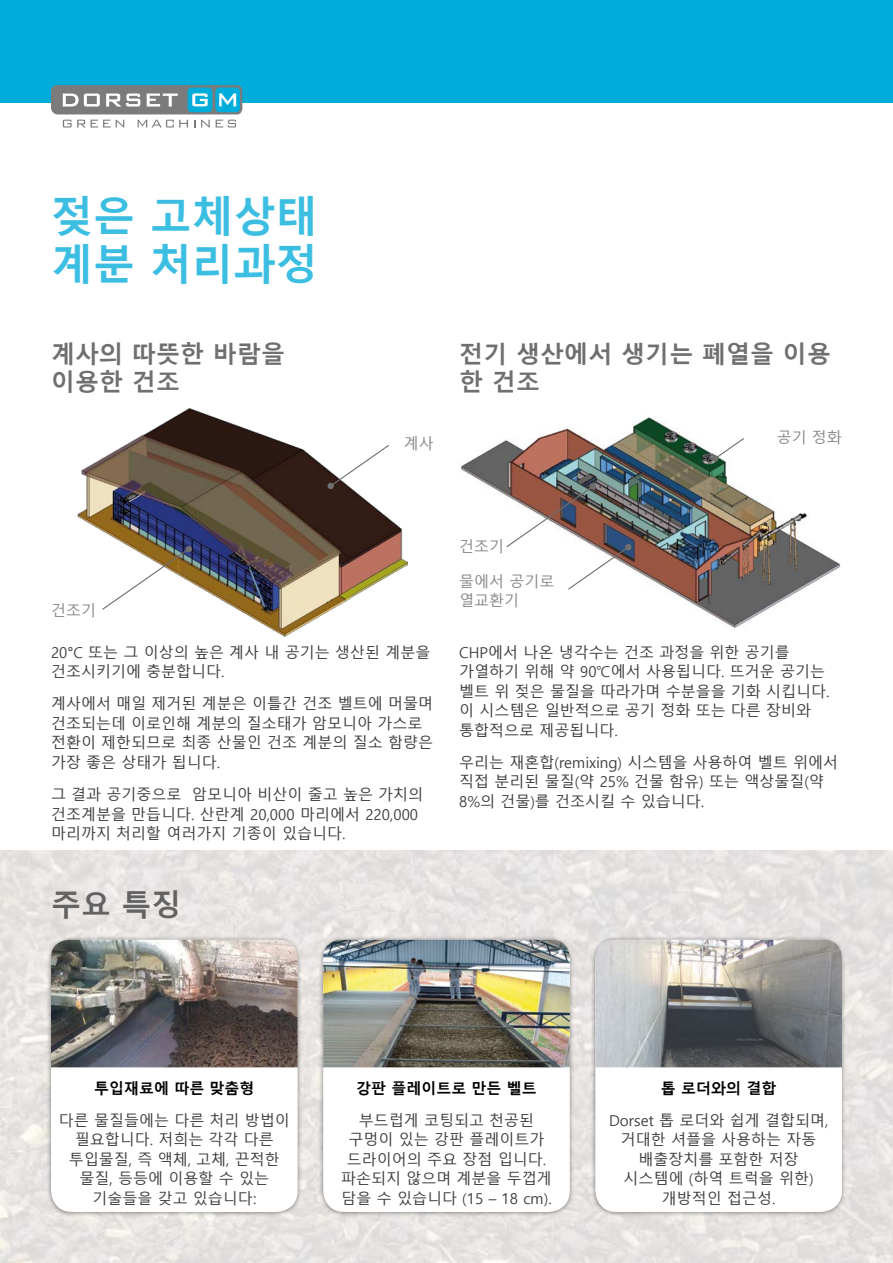
<style>
.page{position:relative;width:893px;height:1263px;background:#fff}
.page>*{position:absolute;margin:0;border:0;box-sizing:border-box;transform-origin:0 0}
.Pagina_header{font:700 42px "Malgun Gothic";color:#3cbee3}
.Pagina_subheaders{font:700 30px "Malgun Gothic";color:#646363}
.Sub-sub_header{font:700 24px/28.8px "Malgun Gothic";letter-spacing:.005em;color:#706f6f}
.Din_pro_regular{font:15px/19.5px "Malgun Gothic";color:#3c3c3b}
.Din_pro_regular-2{font:700 15px "Malgun Gothic";color:#000}
.Din_pro_regular-3{font:15px/19.5px "Malgun Gothic";color:#878787}
</style>
<div class="page">
<div style="left:591px;top:935px;width:256px;height:282px;background:#000;opacity:.4"></div>
<div style="left:595px;top:940px;width:247px;height:272px;background:#fff;border-radius:21px"></div>
<div style="left:318px;top:935px;width:256px;height:282px;background:#000;opacity:.4"></div>
<div style="left:323px;top:940px;width:247px;height:272px;background:#fff;border-radius:21px"></div>
<div style="left:0;top:0;width:893px;height:102px;background:#00adda"></div>
<svg style="left:51px;top:85px;width:191px;height:29px;background:#7a98a0"></svg>
<svg style="left:63px;top:120px;width:61px;height:8px"></svg>
<svg style="left:138px;top:120px;width:50px;height:8px"></svg>
<svg style="left:201px;top:120px;width:9px;height:8px"></svg>
<svg style="left:216px;top:120px;width:20px;height:8px"></svg>
<div style="left:46px;top:935px;width:256px;height:282px;background:#000;opacity:.4"></div>
<div style="left:51px;top:940px;width:247px;height:272px;background:#fff;border-radius:21px"></div>
<img style="left:77px;top:408px;width:331px;height:228px">
<img style="left:459px;top:417px;width:382px;height:211px">
<img style="left:51px;top:940px;width:247px;height:127px">
<img style="left:323px;top:940px;width:247px;height:127px">
<img style="left:595px;top:940px;width:247px;height:127px">
<svg style="left:327px;top:444px;width:63px;height:45px"></svg>
<svg style="left:101px;top:545px;width:91px;height:66px"></svg>
<svg style="left:712px;top:437px;width:33px;height:25px"></svg>
<svg style="left:505px;top:483px;width:127px;height:108px"></svg>
<p class="Pagina_header" style="left:51px;top:192px;width:268px">젖은 고체상태</p>
<p class="Pagina_header" style="left:51px;top:240px;width:268px">계분 처리과정</p>
<p class="Sub-sub_header" style="left:51px;top:340px;width:236px">계사의 따뜻한 바람을</p>
<p class="Sub-sub_header" style="left:51px;top:368px;width:131px">이용한 건조</p>
<p class="Din_pro_regular-3" style="left:51px;top:601px;width:46px">건조기</p>
<p class="Sub-sub_header" style="left:459px;top:340px;width:373px">전기 생산에서 생기는 폐열을 이용 한 건조</p>
<p class="Din_pro_regular-3" style="left:404px;top:434px;width:31px">계사</p>
<p class="Din_pro_regular-3" style="left:777px;top:428px;width:67px">공기 정화</p>
<p class="Din_pro_regular-3" style="left:459px;top:537px;width:46px">건조기</p>
<p class="Din_pro_regular-3" style="left:459px;top:572px;width:97px">물에서 공기로 열교환기</p>
<p class="Din_pro_regular" style="left:51px;top:643px;width:381px">20°C 또는 그 이상의 높은 계사 내 공기는 생산된 계분을 건조시키기에 충분합니다.</p>
<p class="Din_pro_regular" style="left:51px;top:694px;width:383px">계사에서 매일 제거된 계분은 이틀간 건조 벨트에 머물며 건조되는데 이로인해 계분의 질소태가 암모니아 가스로 전환이 제한되므로 최종 산물인 건조 계분의 질소 함량은 가장 좋은 상태가 됩니다.</p>
<p class="Din_pro_regular" style="left:51px;top:785px;width:374px">그 결과 공기중으로 암모니아 비산이 줄고 높은 가치의 건조계분을 만듭니다. 산란계 20,000 마리에서 220,000 마리까지 처리할 여러가지 기종이 있습니다.</p>
<p class="Pagina_subheaders" style="left:51px;top:887px;width:132px">주요 특징</p>
<p class="Din_pro_regular" style="left:459px;top:643px;width:372px">CHP에서 나온 냉각수는 건조 과정을 위한 공기를 가열하기 위해 약 90℃에서 사용됩니다. 뜨거운 공기는 벨트 위 젖은 물질을 따라가며 수분을을 기화 시킵니다. 이 시스템은 일반적으로 공기 정화 또는 다른 장비와 통합적으로 제공됩니다.</p>
<p class="Din_pro_regular" style="left:459px;top:753px;width:380px">우리는 재혼합(remixing) 시스템을 사용하여 벨트 위에서 직접 분리된 물질(약 25% 건물 함유) 또는 액상물질(약<br>8%의 건물)를 건조시킬 수 있습니다.</p>
<p class="Din_pro_regular-2" style="left:94px;top:1079px;width:162px">투입재료에 따른 맞춤형</p>
<p class="Din_pro_regular" style="left:59px;top:1111px;width:233px;text-align:center">다른 물질들에는 다른 처리 방법이 필요합니다. 저희는 각각 다른 투입물질, 즉 액체, 고체, 끈적한 물질, 등등에 이용할 수 있는 기술들을 갖고 있습니다:</p>
<p class="Din_pro_regular-2" style="left:356px;top:1079px;width:182px">강판 플레이트로 만든 벨트</p>
<p class="Din_pro_regular" style="left:341px;top:1111px;width:212px;text-align:center">부드럽게 코팅되고 천공된 구멍이 있는 강판 플레이트가 드라이어의 주요 장점 입니다. 파손되지 않으며 계분을 두껍게 담을 수 있습니다 (15 – 18 cm).</p>
<p class="Din_pro_regular-2" style="left:661px;top:1079px;width:117px">톱 로더와의 결합</p>
<p class="Din_pro_regular" style="left:609px;top:1111px;width:221px;text-align:center">Dorset 톱 로더와 쉽게 결합되며, 거대한 셔플을 사용하는 자동 배출장치를 포함한 저장 시스템에 (하역 트럭을 위한) 개방적인 접근성.</p>
</div>
